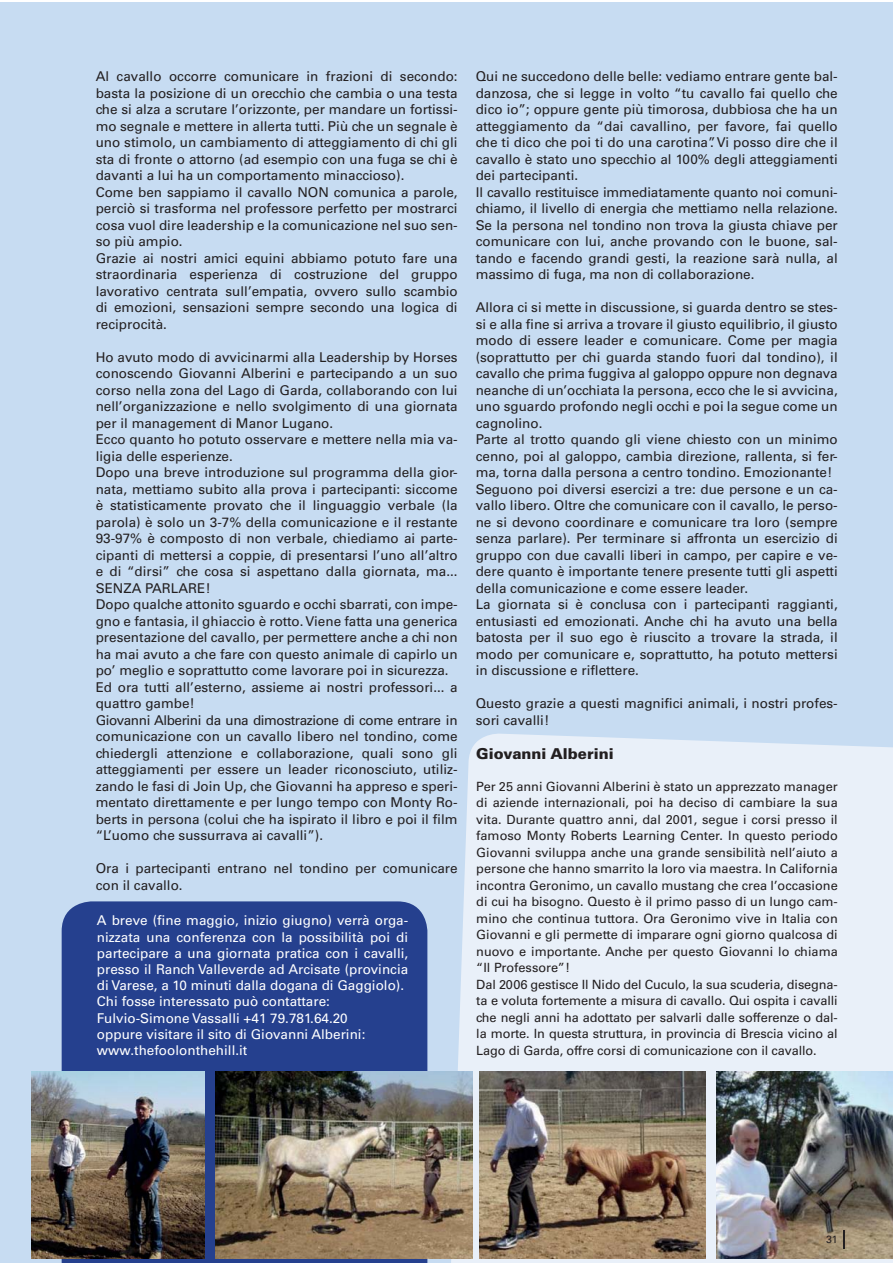
<style>
.page{position:relative;width:893px;height:1263px;background:#fff}
.page>*{position:absolute;margin:0;border:0;box-sizing:border-box;transform-origin:0 0}
.t1{font:900 15px "Univers";color:#231f20}
.t2{font:13.5px/16.5px "Univers";color:#231f20}
.t3{font:13.5px/16.2px "Univers";color:#fff}
.t4{font:12.75px/16.5px "Univers";color:#231f20}
.t5{font:10.5px "Univers";color:#231f20}
</style>
<div class="page">
<div style="left:0;top:2px;width:893px;height:1261px;background:#c7dcf2"></div>
<div style="left:451px;top:733px;width:442px;height:530px;background:#e9f0f9"></div>
<div style="left:62px;top:901px;width:365px;height:362px;background:#25408e"></div>
<img style="left:32px;top:1071px;width:172px;height:188px">
<img style="left:216px;top:1071px;width:256px;height:188px">
<img style="left:480px;top:1071px;width:225px;height:188px">
<img style="left:716px;top:1071px;width:177px;height:188px">
<svg style="left:843px;top:1231px;width:1px;height:18px"></svg>
<p class="t2" style="left:96px;top:70px;width:364px">Al cavallo occorre comunicare in frazioni di secondo: basta la posizione di un orecchio che cambia o una testa che si alza a scrutare l’orizzonte, per mandare un fortissi&shy;mo segnale e mettere in allerta tutti. Più che un segnale è uno stimolo, un cambiamento di atteggiamento di chi gli sta di fronte o attorno (ad esempio con una fuga se chi è davanti a lui ha un comportamento minaccioso).<br>Come ben sappiamo il cavallo NON comunica a parole, perciò si trasforma nel professore perfetto per mostrarci cosa vuol dire leadership e la comunicazione nel suo sen&shy;so più ampio.<br>Grazie ai nostri amici equini abbiamo potuto fare una straordinaria esperienza di costruzione del gruppo lavorativo centrata sull’empatia, ovvero sullo scambio di emozioni, sensazioni sempre secondo una logica di reciprocità.</p>
<p class="t2" style="left:96px;top:350px;width:364px">Ho avuto modo di avvicinarmi alla Leadership by Horses conoscendo Giovanni Alberini e partecipando a un suo corso nella zona del Lago di Garda, collaborando con lui nell’organizzazione e nello svolgimento di una giornata per il management di Manor Lugano.<br>Ecco quanto ho potuto osservare e mettere nella mia va&shy;ligia delle esperienze.<br>Dopo una breve introduzione sul programma della gior&shy;nata, mettiamo subito alla prova i partecipanti: siccome è statisticamente provato che il linguaggio verbale (la parola) è solo un 3-7% della comunicazione e il restante 93-97% è composto di non verbale, chiediamo ai parte&shy;cipanti di mettersi a coppie, di presentarsi l’uno all’altro e di “dirsi” che cosa si aspettano dalla giornata, ma...<br>SENZA PARLARE!<br>Dopo qualche attonito sguardo e occhi sbarrati, con impe&shy;gno e fantasia, il ghiaccio è rotto. Viene fatta una generica presentazione del cavallo, per permettere anche a chi non ha mai avuto a che fare con questo animale di capirlo un po’ meglio e soprattutto come lavorare poi in sicurezza.<br>Ed ora tutti all’esterno, assieme ai nostri professori... a quattro gambe!<br>Giovanni Alberini da una dimostrazione di come entrare in comunicazione con un cavallo libero nel tondino, come chiedergli attenzione e collaborazione, quali sono gli atteggiamenti per essere un leader riconosciuto, utiliz&shy;zando le fasi di Join Up, che Giovanni ha appreso e speri&shy;mentato direttamente e per lungo tempo con Monty Ro&shy;berts in persona (colui che ha ispirato il libro e poi il film “L’uomo che sussurrava ai cavalli”).</p>
<p class="t2" style="left:96px;top:862px;width:363px">Ora i partecipanti entrano nel tondino per comunicare con il cavallo.</p>
<p class="t3" style="left:97px;top:914px;width:313px">A breve (fine maggio, inizio giugno) verrà orga&shy;nizzata una conferenza con la possibilità poi di partecipare a una giornata pratica con i cavalli, presso il Ranch Valleverde ad Arcisate (provincia di Varese, a 10 minuti dalla dogana di Gaggiolo).<br>Chi fosse interessato può contattare:<br>Fulvio-Simone Vassalli +41 79.781.64.20<br>oppure visitare il sito di Giovanni Alberini: www.thefoolonthehill.it</p>
<p class="t2" style="left:476px;top:70px;width:364px">Qui ne succedono delle belle: vediamo entrare gente bal&shy;danzosa, che si legge in volto “tu cavallo fai quello che dico io”; oppure gente più timorosa, dubbiosa che ha un atteggiamento da “dai cavallino, per favore, fai quello che ti dico che poi ti do una carotina”. Vi posso dire che il cavallo è stato uno specchio al 100% degli atteggiamenti dei partecipanti.<br>Il cavallo restituisce immediatamente quanto noi comuni&shy;chiamo, il livello di energia che mettiamo nella relazione.<br>Se la persona nel tondino non trova la giusta chiave per comunicare con lui, anche provando con le buone, sal&shy;tando e facendo grandi gesti, la reazione sarà nulla, al massimo di fuga, ma non di collaborazione.</p>
<p class="t2" style="left:476px;top:301px;width:364px">Allora ci si mette in discussione, si guarda dentro se stes&shy;si e alla fine si arriva a trovare il giusto equilibrio, il giusto modo di essere leader e comunicare. Come per magia (soprattutto per chi guarda stando fuori dal tondino), il cavallo che prima fuggiva al galoppo oppure non degnava neanche di un’occhiata la persona, ecco che le si avvicina, uno sguardo profondo negli occhi e poi la segue come un cagnolino.<br>Parte al trotto quando gli viene chiesto con un minimo cenno, poi al galoppo, cambia direzione, rallenta, si fer&shy;ma, torna dalla persona a centro tondino. Emozionante!<br>Seguono poi diversi esercizi a tre: due persone e un ca&shy;vallo libero. Oltre che comunicare con il cavallo, le perso&shy;ne si devono coordinare e comunicare tra loro (sempre senza parlare). Per terminare si affronta un esercizio di gruppo con due cavalli liberi in campo, per capire e ve&shy;dere quanto è importante tenere presente tutti gli aspetti della comunicazione e come essere leader.<br>La giornata si è conclusa con i partecipanti raggianti, entusiasti ed emozionati. Anche chi ha avuto una bella batosta per il suo ego è riuscito a trovare la strada, il modo per comunicare e, soprattutto, ha potuto mettersi in discussione e riflettere.</p>
<p class="t2" style="left:476px;top:697px;width:363px">Questo grazie a questi magnifici animali, i nostri profes&shy;sori cavalli!</p>
<p class="t1" style="left:476px;top:748px;width:139px">Giovanni Alberini</p>
<p class="t4" style="left:476px;top:779px;width:363px">Per 25 anni Giovanni Alberini è stato un apprezzato manager di aziende internazionali, poi ha deciso di cambiare la sua vita. Durante quattro anni, dal 2001, segue i corsi presso il famoso Monty Roberts Learning Center. In questo periodo Giovanni sviluppa anche una grande sensibilità nell’aiuto a persone che hanno smarrito la loro via maestra. In California incontra Geronimo, un cavallo mustang che crea l’occasione di cui ha bisogno. Questo è il primo passo di un lungo cam&shy;mino che continua tuttora. Ora Geronimo vive in Italia con Giovanni e gli permette di imparare ogni giorno qualcosa di nuovo e importante. Anche per questo Giovanni lo chiama “Il Professore”!<br>Dal 2006 gestisce Il Nido del Cuculo, la sua scuderia, disegna&shy;ta e voluta fortemente a misura di cavallo. Qui ospita i cavalli che negli anni ha adottato per salvarli dalle sofferenze o dal&shy;la morte. In questa struttura, in provincia di Brescia vicino al Lago di Garda, offre corsi di comunicazione con il cavallo.</p>
<p class="t5" style="left:826px;top:1235px;width:13px">31</p>
</div>
